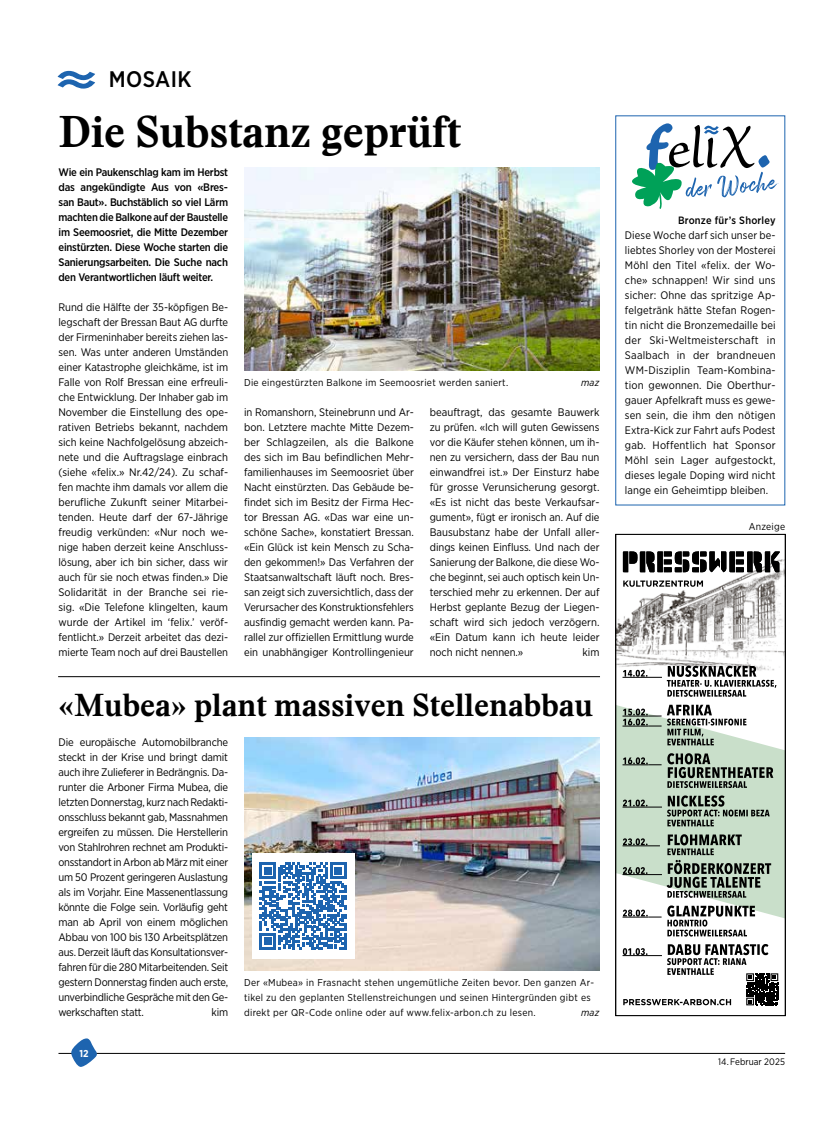
<style>
.page{position:relative;width:833px;height:1134px;background:#fff}
.page>*{position:absolute;margin:0;border:0;box-sizing:border-box;transform-origin:0 0}
.t1{font:700 43.75px "Stanley";letter-spacing:-.01em;color:#000}
.t2{font:700 31.25px "Stanley";letter-spacing:-.005em;color:#000}
.t3{font:500 22.5px "Gotham Narrow";letter-spacing:.015em;color:#000}
.t4{font:11px/15px "Gotham Narrow";letter-spacing:-.005em;color:#000;text-align:justify}
.t5{font:500 11px/15px "Gotham Narrow";letter-spacing:-.02em;color:#000;text-align:justify}
.t6{font:500 10.62px "Gotham Narrow";letter-spacing:.02em;color:#000}
.t7{font:10px/15px "Gotham Narrow";letter-spacing:.025em;color:#000}
.t8{font:italic 10px "Gotham Narrow";letter-spacing:.025em;color:#000}
.t9{font:700 10px "Gotham Narrow";color:#fff}
.t10{font:9.38px "Gotham Narrow";color:#000}
</style>
<div class="page">
<svg style="left:58px;top:70px;width:37px;height:19px"></svg>
<hr style="left:58px;top:1053px;width:727px;height:1px;background:#000">
<svg style="left:70px;top:1038px;width:28px;height:29px"></svg>
<div style="left:615px;top:116px;width:170px;height:389px;border:1px solid #1d64af"></div>
<svg style="left:632px;top:123px;width:145px;height:86px"></svg>
<img style="left:244px;top:738px;width:355px;height:233px">
<hr style="left:58px;top:676px;width:542px;height:1px;background:#000">
<img style="left:244px;top:167px;width:355px;height:204px">
<div style="left:252px;top:853px;width:102px;height:105px;background:#fff"></div>
<svg style="left:260px;top:862px;width:86px;height:87px"></svg>
<img style="left:617px;top:559px;width:166px;height:111px">
<svg style="left:623px;top:551px;width:157px;height:21px"></svg>
<svg style="left:623px;top:580px;width:80px;height:7px"></svg>
<svg style="left:746px;top:973px;width:33px;height:33px"></svg>
<hr style="left:622px;top:677px;width:40px;height:1px;background:#000">
<hr style="left:622px;top:955px;width:40px;height:1px;background:#000">
<svg style="left:623px;top:670px;width:24px;height:7px"></svg>
<svg style="left:667px;top:666px;width:109px;height:31px"></svg>
<svg style="left:617px;top:705px;width:166px;height:231px"></svg>
<svg style="left:623px;top:944px;width:155px;height:61px"></svg>
<div style="left:615px;top:534px;width:170px;height:482px;border:1px solid #000"></div>
<h3 class="t3" style="left:109px;top:65px;width:84px">MOSAIK</h3>
<h1 class="t1" style="left:58px;top:106px;width:404px">Die Substanz geprüft</h1>
<p class="t5" style="left:58px;top:164px;width:171px">Wie ein Paukenschlag kam im Herbst das angekündigte Aus von «Bres&shy;san Baut». Buchstäblich so viel Lärm machten die Balkone auf der Baustelle im Seemoosriet, die Mitte Dezember einstürzten. Diese Woche starten die Sanierungsarbeiten. Die Suche nach den Verantwortlichen läuft weiter.</p>
<p class="t4" style="left:58px;top:299px;width:171px">Rund die Hälfte der 35-köpfigen Be&shy;legschaft der Bressan Baut AG durfte der Firmeninhaber bereits ziehen las&shy;sen. Was unter anderen Umständen einer Katastrophe gleichkäme, ist im Falle von Rolf Bressan eine erfreuli&shy;che Entwicklung. Der Inhaber gab im November die Einstellung des ope&shy;rativen Betriebs bekannt, nachdem sich keine Nachfolgelösung abzeich&shy;nete und die Auftragslage einbrach (siehe «felix.» Nr.42/24). Zu schaf&shy;fen machte ihm damals vor allem die berufliche Zukunft seiner Mitarbei&shy;tenden. Heute darf der 67-Jährige freudig verkünden: «Nur noch we&shy;nige haben derzeit keine Anschluss&shy;lösung, aber ich bin sicher, dass wir auch für sie noch etwas finden.» Die Solidarität in der Branche sei rie&shy;sig. «Die Telefone klingelten, kaum wurde der Artikel im ‘felix.’ veröf&shy;fentlicht.» Derzeit arbeitet das dezi&shy;mierte Team noch auf drei Baustellen</p>
<p class="t7" style="left:244px;top:375px;width:266px">Die eingestürzten Balkone im Seemoosriet werden saniert.</p>
<p class="t8" style="left:581px;top:376px;width:20px">maz</p>
<p class="t4" style="left:244px;top:404px;width:171px">in Romanshorn, Steinebrunn und Ar&shy;bon. Letztere machte Mitte Dezem&shy;ber Schlagzeilen, als die Balkone des sich im Bau befindlichen Mehr&shy;familienhauses im Seemoosriet über Nacht einstürzten. Das Gebäude be&shy;findet sich im Besitz der Firma Hec&shy;tor Bressan AG. «Das war eine un&shy;schöne Sache», konstatiert Bressan. «Ein Glück ist kein Mensch zu Scha&shy;den gekommen!» Das Verfahren der Staatsanwaltschaft läuft noch. Bres&shy;san zeigt sich zuversichtlich, dass der Verursacher des Konstruktionsfehlers ausfindig gemacht werden kann. Pa&shy;rallel zur offiziellen Ermittlung wurde ein unabhängiger Kontrollingenieur</p>
<p class="t4" style="left:430px;top:404px;width:171px">beauftragt, das gesamte Bauwerk zu prüfen. «Ich will guten Gewissens vor die Käufer stehen können, um ih&shy;nen zu versichern, dass der Bau nun einwandfrei ist.» Der Einsturz habe für grosse Verunsicherung gesorgt. «Es ist nicht das beste Verkaufsar&shy;gument», fügt er ironisch an. Auf die Bausubstanz habe der Unfall aller&shy;dings keinen Einfluss. Und nach der Sanierung der Balkone, die diese Wo&shy;che beginnt, sei auch optisch kein Un&shy;terschied mehr zu erkennen. Der auf Herbst geplante Bezug der Liegen&shy;schaft wird sich jedoch verzögern. «Ein Datum kann ich heute leider noch nicht nennen.»</p>
<p class="t4" style="left:582px;top:644px;width:18px">kim</p>
<h2 class="t2" style="left:58px;top:687px;width:536px">«Mubea» plant massiven Stellenabbau</h2>
<p class="t4" style="left:58px;top:734px;width:171px">Die europäische Automobilbranche steckt in der Krise und bringt damit auch ihre Zulieferer in Bedrängnis. Da&shy;runter die Arboner Firma Mubea, die letzten Donnerstag, kurz nach Redakti&shy;onsschluss bekannt gab, Massnahmen ergreifen zu müssen. Die Herstellerin von Stahlrohren rechnet am Produkti&shy;onsstandort in Arbon ab März mit einer um 50 Prozent geringeren Auslastung als im Vorjahr. Eine Massenentlassung könnte die Folge sein. Vorläufig geht man ab April von einem möglichen Abbau von 100 bis 130 Arbeitsplätzen aus. Derzeit läuft das Konsultationsver&shy;fahren für die 280 Mitarbeitenden. Seit gestern Donnerstag finden auch erste, unverbindliche Gespräche mit den Ge&shy;werkschaften statt.</p>
<p class="t7" style="left:244px;top:975px;width:351px">Der «Mubea» in Frasnacht stehen ungemütliche Zeiten bevor. Den ganzen Ar&shy;tikel zu den geplanten Stellenstreichungen und seinen Hintergründen gibt es direkt per QR-Code online oder auf www.felix-arbon.ch zu lesen.</p>
<p class="t4" style="left:212px;top:1004px;width:18px">kim</p>
<p class="t8" style="left:581px;top:1006px;width:20px">maz</p>
<p class="t9" style="left:79px;top:1047px;width:11px">12</p>
<p class="t6" style="left:678px;top:213px;width:99px">Bronze für’s Shorley</p>
<p class="t4" style="left:625px;top:227px;width:152px">Diese Woche darf sich unser be&shy;liebtes Shorley von der Mosterei Möhl den Titel «felix. der Wo&shy;che» schnappen! Wir sind uns sicher: Ohne das spritzige Ap&shy;felgetränk hätte Stefan Rogen&shy;tin nicht die Bronzemedaille bei der Ski-Weltmeisterschaft in Saalbach in der brandneuen WM-Disziplin Team-Kombina&shy;tion gewonnen. Die Oberthur&shy;gauer Apfelkraft muss es gewe&shy;sen sein, die ihm den nötigen Extra-Kick zur Fahrt aufs Podest gab. Hoffentlich hat Sponsor Möhl sein Lager aufgestockt, dieses legale Doping wird nicht lange ein Geheimtipp bleiben.</p>
<p class="t7" style="left:749px;top:519px;width:38px">Anzeige</p>
<p class="t10" style="left:718px;top:1056px;width:68px">14. Februar 2025</p>
</div>
